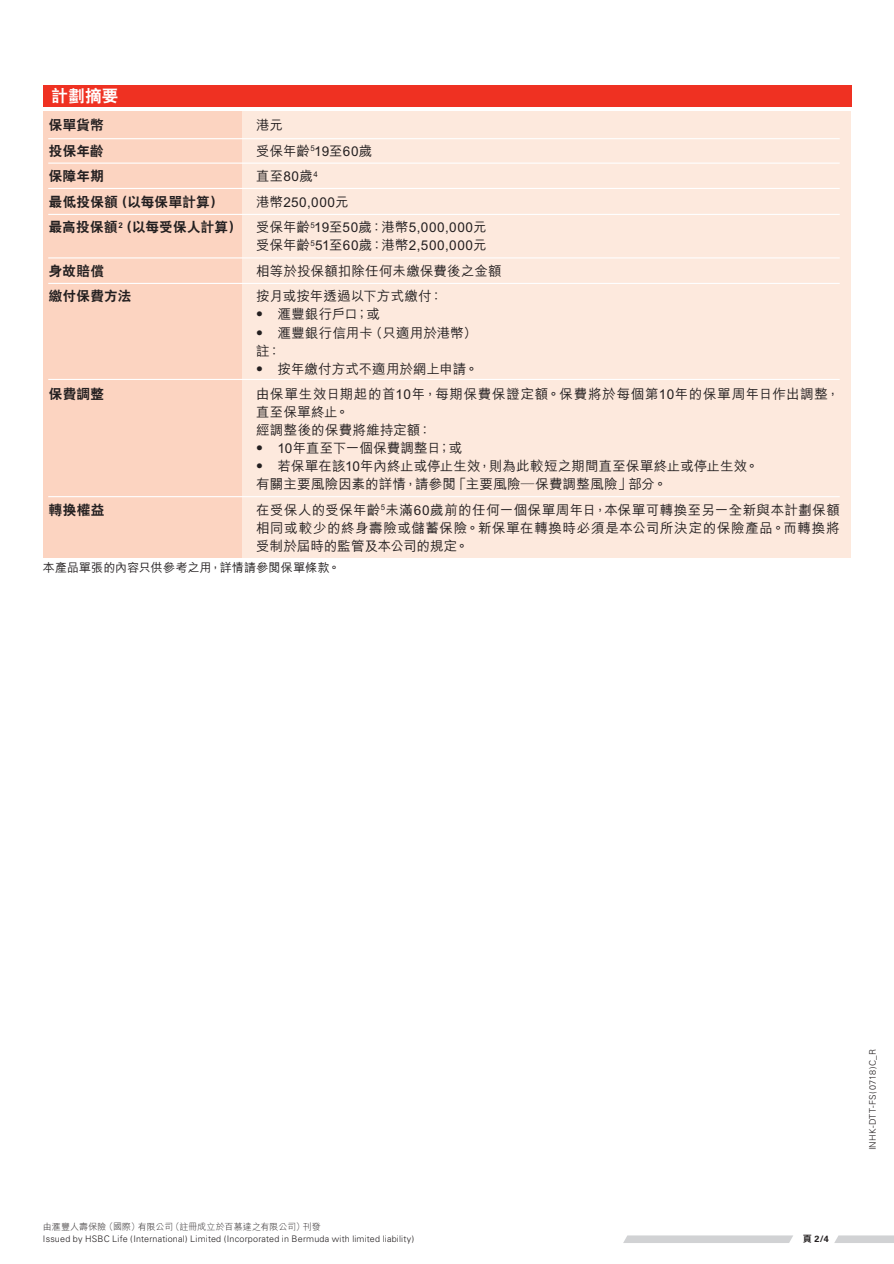
<style>
.page{position:relative;width:894px;height:1264px;background:#fff}
.page>*{position:absolute;margin:0;border:0;box-sizing:border-box;transform-origin:0 0}
.t1{font:800 16.5px "C Hei 2 HK";color:#fff}
.t2{font:500 13.5px/18px "M Hei HK";letter-spacing:.015em;color:#231f20}
.t3{font:800 13.5px/25.5px "C Hei 2 HK";letter-spacing:.03em;color:#231f20}
.t4{font:500 12px "M Hei HK";letter-spacing:.01em;color:#231f20}
.t5{font:300 9px "Univers";letter-spacing:.02em;color:#231f20}
.t6{font:300 9px "M Hei HK";letter-spacing:.005em;color:#231f20}
.t7{font:700 9px "Univers";color:#231f20}
.s1{font-family:"C Hei 2 HK";font-weight:800}
</style>
<div class="page">
<div style="left:43px;top:85px;width:807px;height:21px;background:#ef3122"></div>
<div style="left:43px;top:111px;width:208px;height:446px;background:#fcd4c1"></div>
<div style="left:242px;top:111px;width:608px;height:446px;background:#fde9dd"></div>
<hr style="left:48px;top:138px;width:791px;height:1px;background:#fff">
<hr style="left:48px;top:162px;width:791px;height:2px;background:#fff">
<hr style="left:48px;top:188px;width:791px;height:1px;background:#fff">
<hr style="left:48px;top:214px;width:791px;height:1px;background:#fff">
<hr style="left:48px;top:257px;width:791px;height:1px;background:#fff">
<hr style="left:48px;top:283px;width:791px;height:1px;background:#fff">
<hr style="left:48px;top:379px;width:791px;height:1px;background:#fff">
<hr style="left:48px;top:496px;width:791px;height:1px;background:#fff">
<svg style="left:835px;top:1235px;width:58px;height:7px"></svg>
<svg style="left:624px;top:1235px;width:169px;height:7px"></svg>
<p class="t1" style="left:51px;top:88px;width:68px">計劃摘要</p>
<p class="t3" style="left:49px;top:112px;width:194px">保單貨幣<br>投保年齡<br>保障年期<br>最低投保額（以每保單計算）<br>最高投保額<sup>2</sup>（以每受保人計算）</p>
<p class="t3" style="left:49px;top:258px;width:84px">身故賠償<br>繳付保費方法</p>
<p class="t3" style="left:49px;top:381px;width:57px">保費調整</p>
<p class="t3" style="left:49px;top:496px;width:57px">轉換權益</p>
<p class="t2" style="left:256px;top:111px;width:232px;line-height:25.5px">港元<br>受保年齡<sup>5</sup>19至60歲<br>直至80歲<sup>4<br></sup>港幣250,000元<br>受保年齡<sup>5</sup>19至50歲：港幣5,000,000元</p>
<p class="t2" style="left:256px;top:231px;width:247px;line-height:25.5px">受保年齡<sup>5</sup>51至60歲：港幣2,500,000元相等於投保額扣除任何未繳保費後之金額按月或按年透過以下方式繳付：</p>
<p class="t2" style="left:253px;top:304px;width:227px">‧ 滙豐銀行戶口；或<br>‧ 滙豐銀行信用卡（只適用於港幣）註：<br>‧ 按年繳付方式不適用於網上申請。</p>
<p class="t2" style="left:253px;top:384px;width:588px">由保單生效日期起的首10年，每期保費保證定額。保費將於每個第10年的保單周年日作出調整，直至保單終止。<br>經調整後的保費將維持定額：<br>‧ 10年直至下一個保費調整日；或<br>‧ 若保單在該10年內終止或停止生效，則為此較短之期間直至保單終止或停止生效。<br>有關主要風險因素的詳情，請參閱「主要風險—保費調整風險」部分。</p>
<p class="t2" style="left:256px;top:499px;width:585px;text-align:justify">在受保人的受保年齡<sup>5</sup>未滿60歲前的任何一個保單周年日，本保單可轉換至另一全新與本計劃保額相同或較少的終身壽險或儲蓄保險。新保單在轉換時必須是本公司所決定的保險產品。而轉換將受制於屆時的監管及本公司的規定。</p>
<p class="t4" style="left:43px;top:559px;width:298px">本產品單張的內容只供參考之用，詳情請參閱保單條款。</p>
<p class="t6" style="left:43px;top:1221px;width:279px">由滙豐人壽保險（國際）有限公司（註冊成立於百慕達之有限公司）刊發</p>
<p class="t5" style="left:43px;top:1233px;width:372px">Issued by HSBC Life (International) Limited (Incorporated in Bermuda with limited liability)</p>
<p class="t7" style="left:802px;top:1233px;width:27px"><span class="s1">頁</span> 2/4</p>
<p class="t5" style="left:867px;top:1150px;width:103px;rotate:-90deg">INHK-DTT-FS(0718)C_R</p>
</div>
